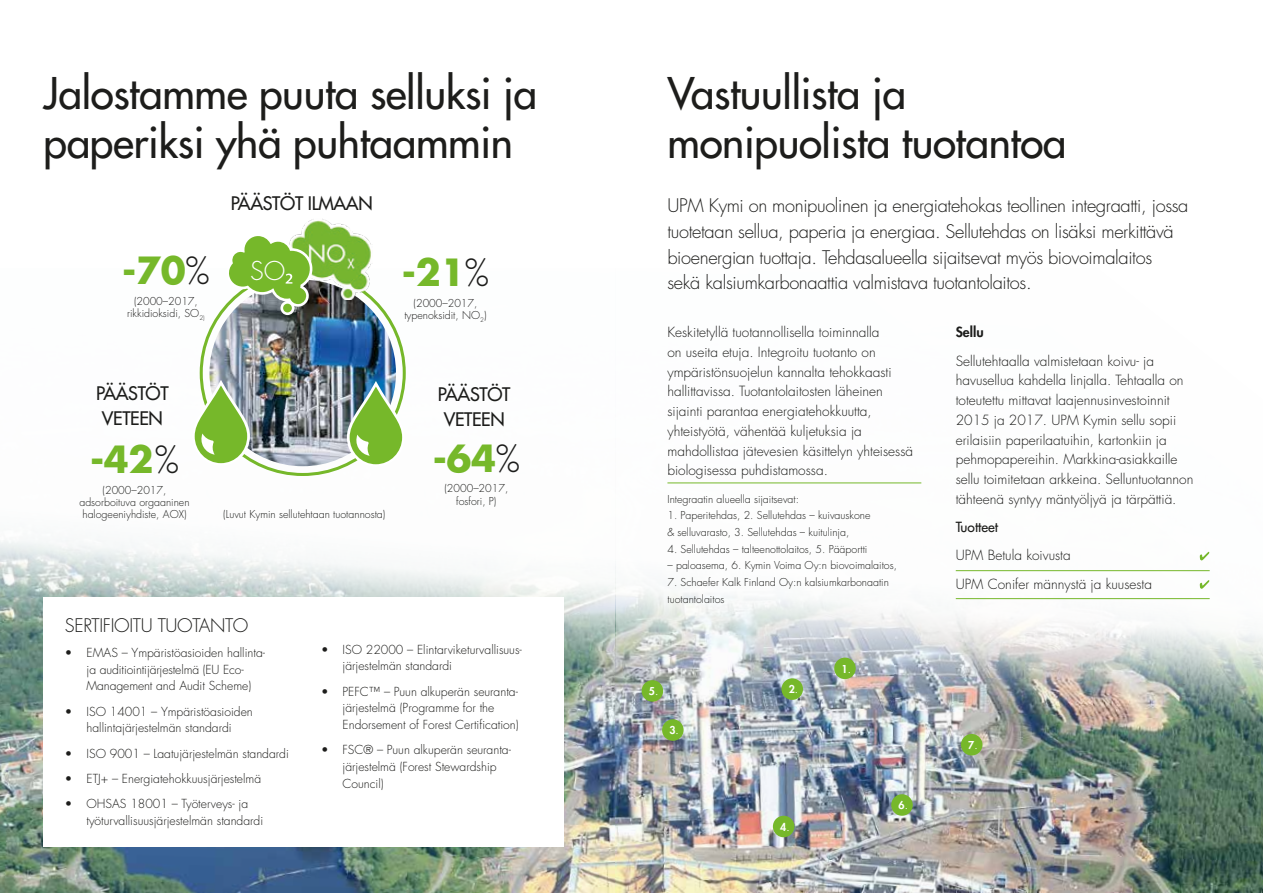
<style>
.page{position:relative;width:1263px;height:893px;background:#fff}
.page>*{position:absolute;margin:0;border:0;box-sizing:border-box;transform-origin:0 0}
.t1{font:500 42.45px/48.6px "Futura Std";letter-spacing:-.01em;color:#1d1d1b}
.t2{font:700 36.45px "Futura Std";letter-spacing:-.01em;color:#76b82a}
.t3{font:300 25.2px "Futura Std";color:#fff}
.t4{font:300 18.15px/25.8px "Futura Std";letter-spacing:-.02em;color:#1d1d1b}
.t5{font:500 18.15px/25.8px "Futura Std";letter-spacing:-.02em;color:#1d1d1b;text-align:center}
.t6{font:300 13.65px/19.8px "Futura Std";color:#1d1d1b}
.t7{font:500 13.65px "Futura Std";color:#1d1d1b}
.t8{font:800 13.65px "Futura Std";color:#1d1d1b}
.t9{font:300 12.15px/16.6px "Futura Std";color:#1d1d1b}
.t10{font:300 10.65px/12.1px "Futura Std";color:#1d1d1b;text-align:center}
.t11{font:800 10.65px "Futura Std";color:#fff}
.s1{font-weight:300;color:#1d1d1b}
.s2{font-weight:400}
</style>
<div class="page">
<img style="left:0;top:297px;width:616px;height:596px">
<div style="left:43px;top:597px;width:521px;height:250px;background:#fff"></div>
<img style="left:209px;top:280px;width:187px;height:186px;border-radius:93px">
<img style="left:301px;top:219px;width:72px;height:81px">
<svg style="left:192px;top:380px;width:58px;height:86px"></svg>
<svg style="left:226px;top:233px;width:86px;height:82px"></svg>
<svg style="left:347px;top:381px;width:58px;height:86px"></svg>
<img style="left:616px;top:482px;width:645px;height:411px">
<hr style="left:667px;top:483px;width:254px;height:1px;background:#76b82a">
<div style="left:961px;top:734px;width:21px;height:21px;background:#76b82a;border-radius:50%"></div>
<svg style="left:1200px;top:552px;width:9px;height:8px"></svg>
<svg style="left:1200px;top:580px;width:9px;height:9px"></svg>
<hr style="left:956px;top:570px;width:254px;height:1px;background:#76b82a">
<hr style="left:956px;top:598px;width:254px;height:1px;background:#76b82a">
<div style="left:891px;top:794px;width:22px;height:22px;background:#76b82a;border-radius:50%"></div>
<div style="left:773px;top:816px;width:21px;height:21px;background:#76b82a;border-radius:50%"></div>
<div style="left:834px;top:658px;width:22px;height:21px;background:#76b82a;border-radius:50%"></div>
<div style="left:781px;top:678px;width:22px;height:22px;background:#76b82a;border-radius:50%"></div>
<div style="left:642px;top:680px;width:21px;height:22px;background:#76b82a;border-radius:50%"></div>
<div style="left:662px;top:719px;width:22px;height:22px;background:#76b82a;border-radius:50%"></div>
<h1 class="t1" style="left:43px;top:70px;width:495px">Jalostamme puuta selluksi ja paperiksi yhä puhtaammin</h1>
<h2 class="t2" style="left:122px;top:246px;width:89px">-70<span class="s1">%</span></h2>
<p class="t10" style="left:127px;top:295px;width:79px">(2000–2017, rikkidioksidi, SO<sub>2)</sub></p>
<h3 class="t5" style="left:231px;top:190px;width:143px">PÄÄSTÖT ILMAAN</h3>
<h3 class="t3" style="left:250px;top:255px;width:37px">SO</h3>
<h2 class="t2" style="left:402px;top:248px;width:89px">-21<span class="s1">%</span></h2>
<p class="t10" style="left:404px;top:297px;width:84px">(2000–2017, typenoksidit, NO<sub>2</sub>)</p>
<h3 class="t5" style="left:96px;top:380px;width:74px">PÄÄSTÖT<br>VETEEN</h3>
<h3 class="t5" style="left:438px;top:381px;width:74px">PÄÄSTÖT<br>VETEEN</h3>
<h2 class="t2" style="left:90px;top:435px;width:90px">-42<span class="s1">%</span></h2>
<p class="t10" style="left:79px;top:484px;width:112px">(2000–2017, adsorboituva orgaaninen halogeeniyhdiste, AOX)</p>
<p class="t10" style="left:223px;top:508px;width:164px">(Luvut Kymin sellutehtaan tuotannosta)</p>
<h2 class="t2" style="left:433px;top:434px;width:89px">-64<span class="s1">%</span></h2>
<p class="t10" style="left:444px;top:483px;width:65px">(2000–2017, fosfori, P)</p>
<h3 class="t4" style="left:65px;top:612px;width:185px">SERTIFIOITU TUOTANTO</h3>
<p class="t9" style="left:87px;top:644px;width:180px;text-indent:-22px">• EMAS – Ympäristöasioiden hallinta&shy;ja auditiointijärjestelmä (EU Eco-<br>Management and Audit Scheme)</p>
<p class="t9" style="left:65px;top:703px;width:189px;text-align:center">• ISO 14001 – Ympäristöasioiden hallintajärjestelmän standardi</p>
<p class="t9" style="left:65px;top:745px;width:225px">• ISO 9001 – Laatujärjestelmän standardi</p>
<p class="t9" style="left:65px;top:770px;width:198px">• ETJ+ – Energiatehokkuusjärjestelmä</p>
<p class="t9" style="left:87px;top:796px;width:178px;text-indent:-22px">• OHSAS 18001 – Työterveys- ja työturvallisuusjärjestelmän standardi</p>
<p class="t9" style="left:343px;top:641px;width:181px;text-indent:-22px">• ISO 22000 – Elintarviketurvallisuus&shy;järjestelmän standardi</p>
<p class="t9" style="left:343px;top:683px;width:178px;text-indent:-22px">• PEFC™ – Puun alkuperän seuranta&shy;järjestelmä (Programme for the<br>Endorsement of Forest Certification)</p>
<p class="t9" style="left:343px;top:742px;width:170px;text-indent:-22px">• FSC® – Puun alkuperän seuranta&shy;järjestelmä (Forest Stewardship<br>Council)</p>
<h1 class="t1" style="left:667px;top:70px;width:401px">Vastuullista ja monipuolista tuotantoa</h1>
<p class="t4" style="left:667px;top:193px;width:522px">UPM Kymi on monipuolinen ja energiatehokas teollinen integraatti, jossa tuotetaan sellua, paperia ja energiaa. Sellutehdas on lisäksi merkittävä bioenergian tuottaja. Tehdasalueella sijaitsevat myös biovoimalaitos sekä kalsiumkarbonaattia valmistava tuotantolaitos.</p>
<p class="t6" style="left:667px;top:323px;width:247px">Keskitetyllä tuotannollisella toiminnalla<br>on useita etuja. Integroitu tuotanto on ympäristönsuojelun kannalta tehokkaasti hallittavissa. Tuotantolaitosten läheinen sijainti parantaa energiatehokkuutta, yhteistyötä, vähentää kuljetuksia ja mahdollistaa jätevesien käsittelyn yhteisessä biologisessa puhdistamossa.</p>
<p class="t8" style="left:956px;top:324px;width:29px">Sellu</p>
<p class="t6" style="left:956px;top:351px;width:239px">Sellutehtaalla valmistetaan koivu- ja havusellua kahdella linjalla. Tehtaalla on toteutettu mittavat laajennusinvestoinnit 2015 ja 2017. UPM Kymin sellu sopii erilaisiin paperilaatuihin, kartonkiin ja pehmopapereihin. Markkina-asiakkaille sellu toimitetaan arkkeina. Selluntuotannon tähteenä syntyy mäntyöljyä ja tärpättiä.</p>
<p class="t7" style="left:956px;top:518px;width:44px">Tuotteet</p>
<p class="t6" style="left:956px;top:542px;width:198px;line-height:28.5px">UPM Betula koivusta<br>UPM Conifer männystä ja kuusesta</p>
<p class="t10" style="left:667px;top:493px;width:133px">Integraatin alueella sijaitsevat:</p>
<p class="t10" style="left:667px;top:507px;width:205px;line-height:16.6px;text-align:left">1. Paperitehdas, 2. Sellutehdas – kuivauskone &amp; selluvarasto, 3. Sellutehdas – kuitulinja,</p>
<p class="t10" style="left:667px;top:543px;width:201px">4. Sellutehdas – talteenottolaitos, 5. Pääportti</p>
<p class="t10" style="left:667px;top:560px;width:231px">– paloasema, 6. Kymin Voima Oy:n biovoimalaitos,</p>
<p class="t10" style="left:667px;top:574px;width:223px;line-height:16.6px;text-align:left">7. Schaefer Kalk Finland Oy:n kalsiumkarbonaatin tuotantolaitos</p>
<p class="t11" style="left:649px;top:685px;width:11px">5<span class="s2">.</span></p>
<p class="t11" style="left:789px;top:683px;width:11px">2<span class="s2">.</span></p>
<p class="t11" style="left:669px;top:724px;width:11px">3<span class="s2">.</span></p>
<p class="t11" style="left:780px;top:820px;width:11px">4<span class="s2">.</span></p>
<p class="t11" style="left:841px;top:662px;width:11px">1<span class="s2">.</span></p>
<p class="t11" style="left:898px;top:799px;width:11px">6<span class="s2">.</span></p>
<p class="t11" style="left:968px;top:738px;width:11px">7<span class="s2">.</span></p>
</div>
